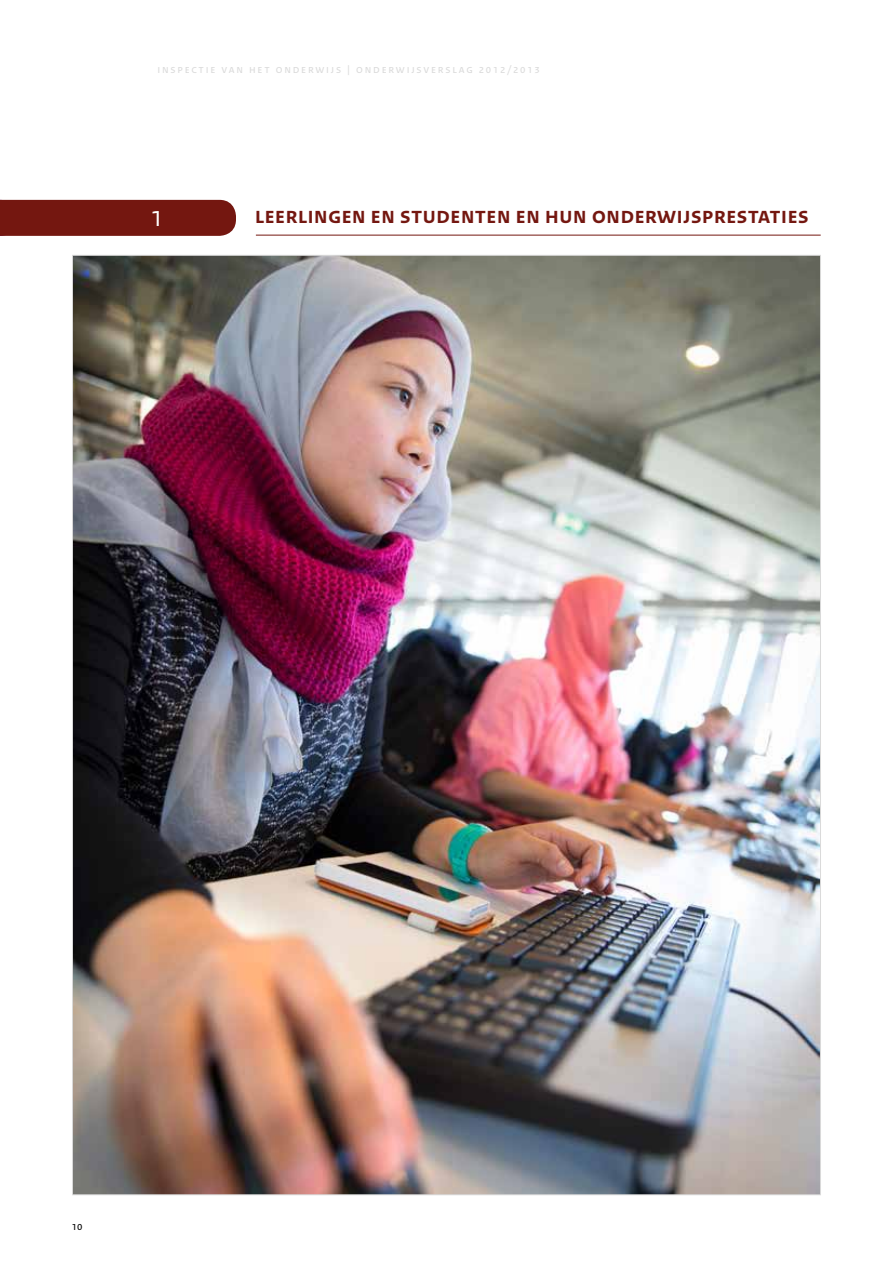
<style>
.page{position:relative;width:893px;height:1263px;background:#fff}
.page>*{position:absolute;margin:0;border:0;box-sizing:border-box;transform-origin:0 0}
.t1{font:30px "Rijksoverheid Sans Heading";color:#fff}
.t2{font:700 24px "Rijksoverheid Sans Heading";letter-spacing:.03em;color:#741710}
.t3{font:12px "Rijksoverheid Sans Text";letter-spacing:.15em;color:#dadada}
.t4{font:12px "Rijksoverheid Sans Text";color:#000}
</style>
<div class="page">
<div style="left:0;top:200px;width:236px;height:36px;background:#741710"></div>
<hr style="left:256px;top:235px;width:565px;height:1px;background:#741710">
<img style="left:74px;top:257px;width:745px;height:936px">
<p class="t3" style="left:157px;top:63px;width:384px">inspectie van het onderwijs | onderwijsverslag 2012/2013</p>
<h1 class="t1" style="left:151px;top:199px;width:14px">1</h1>
<h2 class="t2" style="left:255px;top:202px;width:555px">leerlingen en studenten en hun onderwijsprestaties</h2>
<p class="t4" style="left:72px;top:1219px;width:12px">10</p>
</div>
